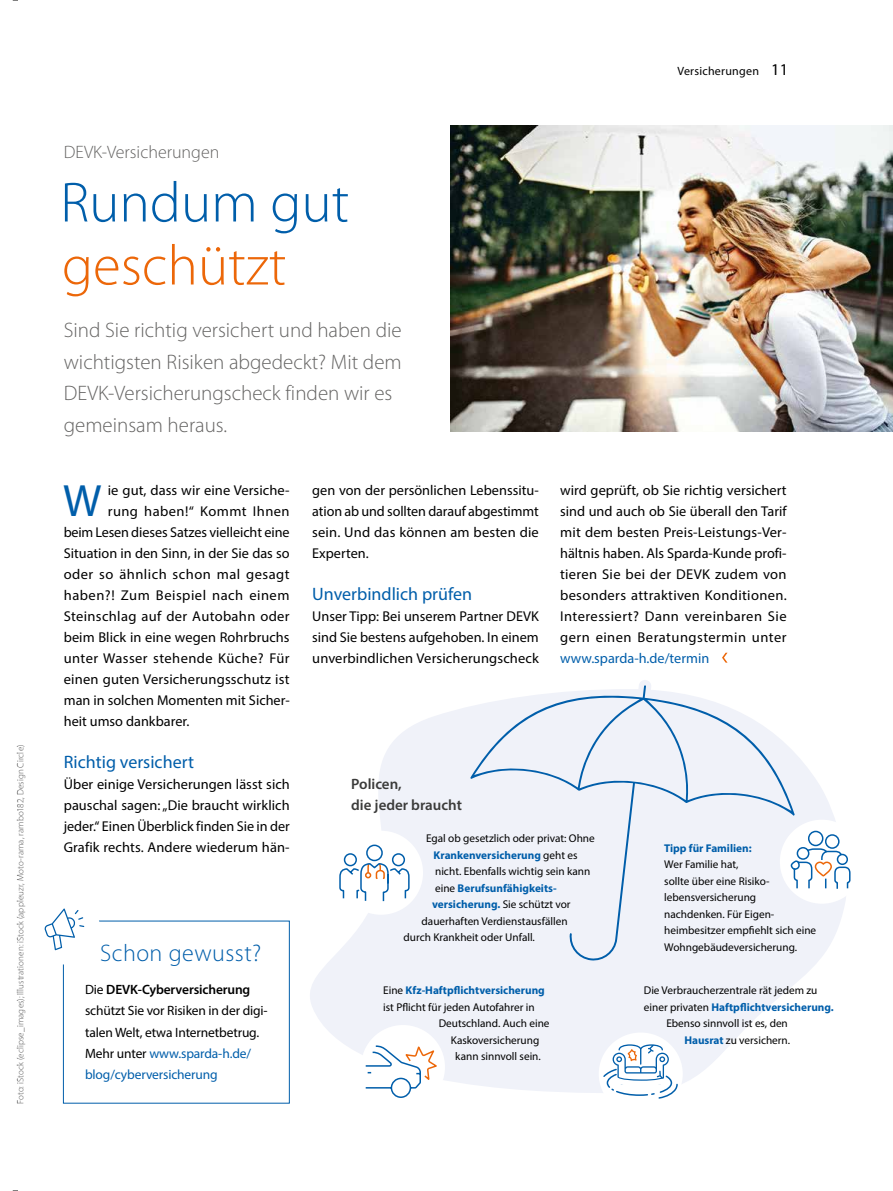
<style>
.page{position:relative;width:893px;height:1191px;background:#fff}
.page>*{position:absolute;margin:0;border:0;box-sizing:border-box;transform-origin:0 0}
.t1{font:300 57px "Myriad Pro";color:#005eaa}
.t2{font:300 57px "Myriad Pro";color:#ec6709}
.t3{font:45.45px "Myriad Pro";color:#005eaa}
.t4{font:300 24px "Myriad Pro";letter-spacing:.02em;color:#005eaa}
.t5{font:300 21px/31.5px "Myriad Pro";color:#656463}
.t6{font:18px "Myriad Pro";color:#005eaa}
.t7{font:300 18px "Myriad Pro";color:#656463}
.t8{font:600 15px/21px "Myriad Pro";color:#3b3b3a}
.t9{font:14.25px/21px "Myriad Pro";letter-spacing:.01em;color:#000;text-align:justify}
.t10{font:14.25px "Myriad Pro";letter-spacing:.03em;color:#000}
.t11{font:14.25px "Myriad Pro";letter-spacing:.035em;color:#000}
.t12{font:14.25px "Myriad Pro";color:#005eaa}
.t13{font:13.5px/21px "Myriad Pro";letter-spacing:-.01em;color:#000}
.t14{font:12px "Myriad Pro";letter-spacing:.02em;color:#000}
.t15{font:11.25px/16.5px "Myriad Pro";color:#000}
.t16{font:700 11.25px "Myriad Pro";color:#005eaa}
.t17{font:300 9px "Myriad Pro";letter-spacing:.015em;color:#565656}
.s1{font-size:16.5px}
.s2{font-weight:600}
.s3{color:#005eaa}
.s4{font-weight:400;color:#000}
.s5{font-weight:700;color:#005eaa}
</style>
<div class="page">
<svg style="left:310px;top:709px;width:536px;height:384px;fill:#f0f2f9"></svg>
<div style="left:63px;top:920px;width:227px;height:183px;border:1px solid #005eaa"></div>
<div style="left:29px;top:893px;width:71px;height:71px;background:#fff;border-radius:50%"></div>
<svg style="left:44px;top:908px;width:40px;height:42px"></svg>
<svg style="left:722px;top:652px;width:5px;height:10px"></svg>
<div style="left:361px;top:1025px;width:84px;height:84px;background:#fff;border-radius:50%"></div>
<div style="left:780px;top:819px;width:84px;height:84px;background:#fff;border-radius:50%"></div>
<div style="left:339px;top:830px;width:84px;height:84px;background:#fff;border-radius:50%"></div>
<svg style="left:460px;top:680px;width:342px;height:286px"></svg>
<img style="left:451px;top:125px;width:442px;height:306px">
<div style="left:599px;top:1032px;width:84px;height:83px;background:#fff;border-radius:50%"></div>
<svg style="left:602px;top:1044px;width:76px;height:55px"></svg>
<svg style="left:790px;top:830px;width:61px;height:60px"></svg>
<svg style="left:364px;top:1043px;width:76px;height:55px"></svg>
<svg style="left:338px;top:844px;width:72px;height:58px"></svg>
<p class="t17" style="left:16px;top:1104px;width:361px;rotate:-90deg">Foto: iStock (eclipse_images); Illustrationen: iStock (appleuzr, Moto-rama, rambo182, Design Circle)</p>
<p class="t7" style="left:64px;top:143px;width:157px">DEVK-Versicherungen</p>
<h1 class="t1" style="left:60px;top:171px;width:290px">Rundum gut</h1>
<h1 class="t2" style="left:62px;top:234px;width:226px">geschützt</h1>
<h3 class="t5" style="left:64px;top:315px;width:340px">Sind Sie richtig versichert und haben die wichtigsten Risiken abgedeckt? Mit dem DEVK-Versicherungscheck finden wir es gemeinsam heraus.</h3>
<p class="t14" style="left:677px;top:63px;width:112px">Versicherungen <span class="s1">11</span></p>
<h2 class="t3" style="left:63px;top:472px;width:40px">W</h2>
<p class="t9" style="left:108px;top:479px;width:183px">ie gut, dass wir eine Versiche-</p>
<p class="t10" style="left:108px;top:502px;width:183px">rung haben!“ Kommt Ihnen</p>
<p class="t9" style="left:64px;top:521px;width:227px">beim Lesen dieses Satzes vielleicht eine</p>
<p class="t9" style="left:64px;top:542px;width:227px">Situation in den Sinn, in der Sie das so</p>
<p class="t10" style="left:64px;top:565px;width:227px">oder so ähnlich schon mal gesagt</p>
<p class="t11" style="left:64px;top:586px;width:227px">haben?! Zum Beispiel nach einem</p>
<p class="t9" style="left:64px;top:605px;width:227px">Steinschlag auf der Autobahn oder</p>
<p class="t9" style="left:64px;top:626px;width:227px">beim Blick in eine wegen Rohrbruchs</p>
<p class="t10" style="left:64px;top:649px;width:227px">unter Wasser stehende Küche? Für</p>
<p class="t9" style="left:64px;top:668px;width:227px">einen guten Versicherungsschutz ist</p>
<p class="t9" style="left:64px;top:689px;width:227px">man in solchen Momenten mit Sicher-</p>
<p class="t9" style="left:64px;top:710px;width:127px">heit umso dankbarer.</p>
<p class="t6" style="left:64px;top:750px;width:132px">Richtig versichert</p>
<p class="t9" style="left:64px;top:773px;width:228px">Über einige Versicherungen lässt sich pauschal sagen: „Die braucht wirklich jeder.“ Einen Überblick finden Sie in der Grafik rechts. Andere wiederum hän-</p>
<h3 class="t4" style="left:100px;top:939px;width:163px">Schon gewusst?</h3>
<p class="t13" style="left:85px;top:979px;width:184px">Die <span class="s2">DEVK-Cyberversicherung </span>schützt Sie vor Risiken in der digi&shy;talen Welt, etwa Internetbetrug.<br>Mehr unter <span class="s3">www.sparda-h.de/ blog/cyberversicherung</span></p>
<p class="t9" style="left:312px;top:479px;width:228px">gen von der persönlichen Lebenssitu&shy;ation ab und sollten darauf abgestimmt sein. Und das können am besten die Experten.</p>
<p class="t6" style="left:312px;top:582px;width:161px">Unverbindlich prüfen</p>
<p class="t9" style="left:312px;top:605px;width:228px">Unser Tipp: Bei unserem Partner DEVK sind Sie bestens aufgehoben. In einem unverbindlichen Versicherungscheck</p>
<p class="t9" style="left:560px;top:479px;width:228px">wird geprüft, ob Sie richtig versichert sind und auch ob Sie überall den Tarif mit dem besten Preis-Leistungs-Ver&shy;hältnis haben. Als Sparda-Kunde profi&shy;tieren Sie bei der DEVK zudem von besonders attraktiven Konditionen.<br>Interessiert? Dann vereinbaren Sie gern einen Beratungstermin unter</p>
<p class="t12" style="left:560px;top:649px;width:151px">www.sparda-h.de/termin</p>
<p class="t8" style="left:351px;top:773px;width:112px">Policen,<br>die jeder braucht</p>
<p class="t15" style="left:426px;top:830px;width:170px">Egal ob gesetzlich oder privat: Ohne</p>
<p class="t16" style="left:434px;top:847px;width:146px">Krankenversicherung <span class="s4">geht es</span></p>
<p class="t15" style="left:435px;top:863px;width:157px">nicht. Ebenfalls wichtig sein kann</p>
<p class="t16" style="left:435px;top:880px;width:123px"><span class="s4">eine</span> Berufsunfähigkeits-</p>
<p class="t16" style="left:432px;top:897px;width:140px">versicherung. <span class="s4">Sie schützt vor</span></p>
<p class="t15" style="left:422px;top:912px;width:148px">dauerhaften Verdienstausfällen</p>
<p class="t15" style="left:404px;top:929px;width:133px">durch Krankheit oder Unfall.</p>
<p class="t16" style="left:383px;top:982px;width:163px"><span class="s4">Eine</span> Kfz-Haftpflichtversicherung</p>
<p class="t15" style="left:383px;top:998px;width:153px">ist Pflicht für jeden Autofahrer in</p>
<p class="t15" style="left:439px;top:1014px;width:112px">Deutschland. Auch eine</p>
<p class="t15" style="left:451px;top:1031px;width:90px">Kaskoversicherung</p>
<p class="t15" style="left:455px;top:1047px;width:87px">kann sinnvoll sein.</p>
<p class="t16" style="left:664px;top:840px;width:89px">Tipp für Familien:</p>
<p class="t15" style="left:664px;top:856px;width:154px">Wer Familie hat,<br>sollte über eine Risiko&shy;lebensversicherung nachdenken. Für Eigen&shy;heimbesitzer empfiehlt sich eine<br>Wohngebäudeversicherung.</p>
<p class="t15" style="left:644px;top:981px;width:175px">Die Verbraucherzentrale rät jedem zu</p>
<p class="t16" style="left:644px;top:999px;width:191px"><span class="s4">einer privaten</span> Haftpflichtversicherung.</p>
<p class="t15" style="left:666px;top:1014px;width:123px">Ebenso sinnvoll ist es, den</p>
<p class="t15" style="left:684px;top:1031px;width:107px"><span class="s5">Hausrat</span> zu versichern.</p>
</div>
